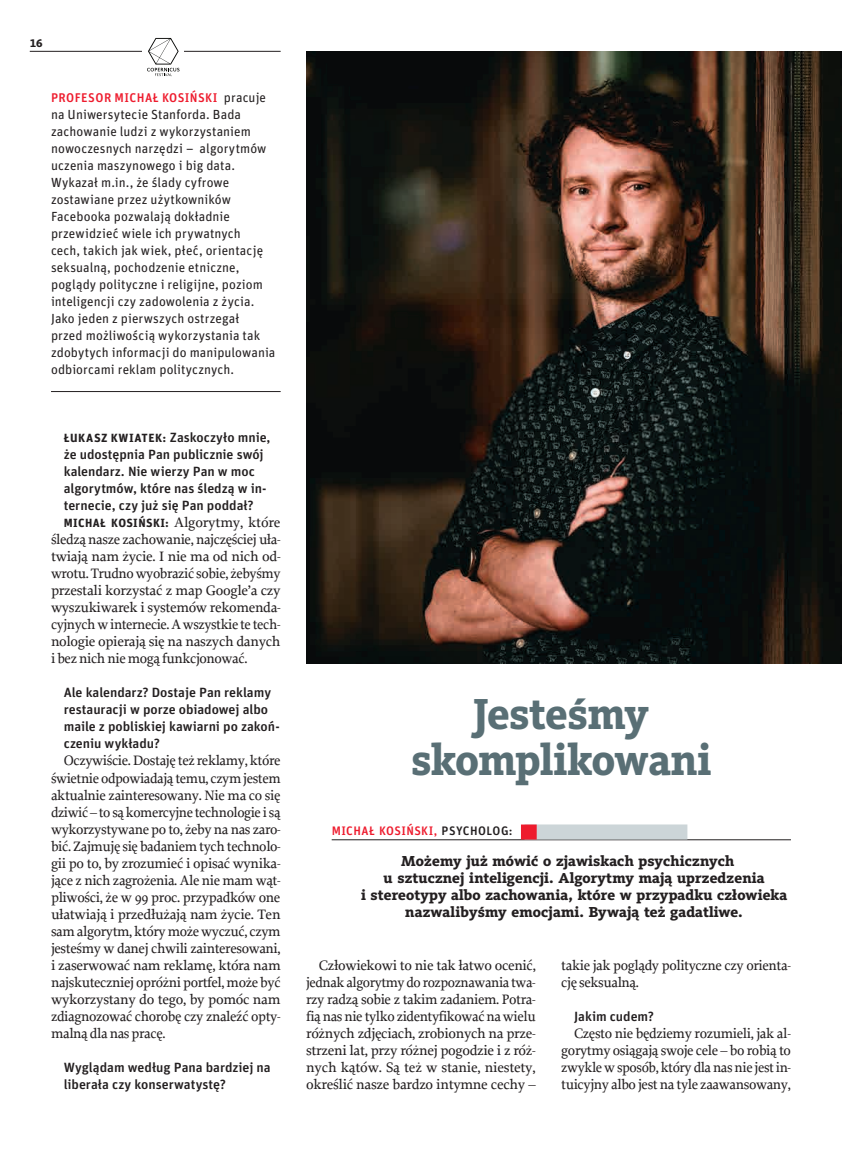
<style>
.page{position:relative;width:842px;height:1161px;background:#fff}
.page>*{position:absolute;margin:0;border:0;box-sizing:border-box;transform-origin:0 0}
.t1{font:800 45px/46.5px "Kievit Slab Pro";letter-spacing:-.015em;color:#596f75;text-align:center;scale:.95 1}
.t2{font:800 15px "Kievit Slab Pro";letter-spacing:.01em;color:#231f20}
.t3{font:500 14.4px/17px "TP Proforma";letter-spacing:-.03em;color:#231f20;text-align:justify}
.t4{font:500 13.35px/17px "Unit Pro";letter-spacing:-.005em;color:#231f20;scale:1.05 1}
.t5{font:13.2px/17px "Unit Pro";letter-spacing:.005em;color:#231f20}
.t6{font:500 12.6px "Unit Pro";letter-spacing:.03em;color:#ee1b2d}
.t7{font:500 12.3px "Unit Pro";letter-spacing:.035em;color:#ee1b2d}
.t8{font:700 11.85px "Unit Pro";letter-spacing:.03em;color:#231f20}
.t9{font:800 11.55px "Kievit Slab Pro";color:#231f20}
.s1{font-weight:400;font-size:13.2px;color:#231f20}
.s2{font-weight:700;font-size:11.85px}
.s3{font-family:"TP Proforma";font-weight:500;font-size:14.4px}
.s4{color:#231f20}
</style>
<div class="page">
<hr style="left:332px;top:839px;width:459px;height:1px;background:#231f20">
<div style="left:524px;top:824px;width:163px;height:15px;background:#ccd5d8"></div>
<div style="left:521px;top:824px;width:16px;height:15px;background:#ee1b2d"></div>
<img style="left:306px;top:51px;width:536px;height:612px">
<hr style="left:51px;top:391px;width:230px;height:1px;background:#231f20">
<hr style="left:30px;top:51px;width:251px;height:1px;background:#231f20">
<div style="left:143px;top:38px;width:41px;height:38px;background:#fff"></div>
<svg style="left:147px;top:38px;width:32px;height:38px"></svg>
<p class="t9" style="left:30px;top:36px;width:14px">16</p>
<p class="t6" style="left:51px;top:90px;width:217px">PROFESOR MICHAŁ KOSIŃSKI <span class="s1">pracuje</span></p>
<p class="t5" style="left:51px;top:106px;width:226px">na Uniwersytecie Stanforda. Bada zachowanie ludzi z wykorzystaniem nowoczesnych narzędzi – algorytmów uczenia maszynowego i big data.<br>Wykazał m.in., że ślady cyfrowe zostawiane przez użytkowników Facebooka pozwalają dokładnie przewidzieć wiele ich prywatnych<br>cech, takich jak wiek, płeć, orientację seksualną, pochodzenie etniczne, poglądy polityczne i religijne, poziom inteligencji czy zadowolenia z życia.<br>Jako jeden z pierwszych ostrzegał<br>przed możliwością wykorzystania tak zdobytych informacji do manipulowania odbiorcami reklam politycznych.</p>
<p class="t4" style="left:64px;top:429px;width:198px"><span class="s2">ŁUKASZ KWIATEK:</span> Zaskoczyło mnie, że udostępnia Pan publicznie swój kalendarz. Nie wierzy Pan w moc algorytmów, które nas śledzą w in&shy;ternecie, czy już się Pan poddał?</p>
<p class="t8" style="left:64px;top:515px;width:218px">MICHAŁ KOSIŃSKI: <span class="s3">Algorytmy, które</span></p>
<p class="t3" style="left:51px;top:531px;width:231px">śledzą nasze zachowanie, najczęściej uła&shy;twiają nam życie. I nie ma od nich od&shy;wrotu. Trudno wyobrazić sobie, żebyśmy przestali korzystać z map Google’a czy wyszukiwarek i systemów rekomenda&shy;cyjnych w internecie. A wszystkie te tech&shy;nologie opierają się na naszych danych i bez nich nie mogą funkcjonować.</p>
<p class="t4" style="left:64px;top:684px;width:207px">Ale kalendarz? Dostaje Pan reklamy restauracji w porze obiadowej albo maile z pobliskiej kawiarni po zakoń&shy;czeniu wykładu?</p>
<p class="t3" style="left:51px;top:752px;width:231px;text-indent:13px">Oczywiście. Dostaję też reklamy, które świetnie odpowiadają temu, czym jestem aktualnie zainteresowany. Nie ma co się dziwić – to są komercyjne technologie i są wykorzystywane po to, żeby na nas zaro&shy;bić. Zajmuję się badaniem tych technolo&shy;gii po to, by zrozumieć i opisać wynika&shy;jące z nich zagrożenia. Ale nie mam wąt&shy;pliwości, że w 99 proc. przypadków one ułatwiają i przedłużają nam życie. Ten sam algorytm, który może wyczuć, czym jesteśmy w danej chwili zainteresowani, i zaserwować nam reklamę, która nam najskuteczniej opróżni portfel, może być wykorzystany do tego, by pomóc nam zdiagnozować chorobę czy znaleźć opty&shy;malną dla nas pracę.</p>
<p class="t4" style="left:64px;top:1058px;width:199px">Wyglądam według Pana bardziej na liberała czy konserwatystę?</p>
<h1 class="t1" style="left:411px;top:690px;width:318px">Jesteśmy skomplikowani</h1>
<p class="t7" style="left:332px;top:823px;width:182px">MICHAŁ KOSIŃSKI, <span class="s4">PSYCHOLOG:</span></p>
<p class="t2" style="left:401px;top:852px;width:335px">Możemy już mówić o zjawiskach psychicznych</p>
<p class="t2" style="left:383px;top:869px;width:383px">u sztucznej inteligencji. Algorytmy mają uprzedzenia</p>
<p class="t2" style="left:361px;top:886px;width:428px">i stereotypy albo zachowania, które w przypadku człowieka</p>
<p class="t2" style="left:405px;top:903px;width:339px">nazwalibyśmy emocjami. Bywają też gadatliwe.</p>
<p class="t3" style="left:306px;top:956px;width:231px;text-indent:13px">Człowiekowi to nie tak łatwo ocenić, jednak algorytmy do rozpoznawania twa&shy;rzy radzą sobie z takim zadaniem. Potra&shy;fią nas nie tylko zidentyfikować na wielu różnych zdjęciach, zrobionych na prze&shy;strzeni lat, przy różnej pogodzie i z róż&shy;nych kątów. Są też w stanie, niestety, określić nasze bardzo intymne cechy –</p>
<p class="t3" style="left:561px;top:956px;width:231px">takie jak poglądy polityczne czy orienta&shy;cję seksualną.</p>
<p class="t4" style="left:574px;top:1007px;width:78px">Jakim cudem?</p>
<p class="t3" style="left:561px;top:1024px;width:231px;text-indent:13px">Często nie będziemy rozumieli, jak al&shy;gorytmy osiągają swoje cele – bo robią to zwykle w sposób, który dla nas nie jest in&shy;tuicyjny albo jest na tyle zaawansowany,</p>
</div>
